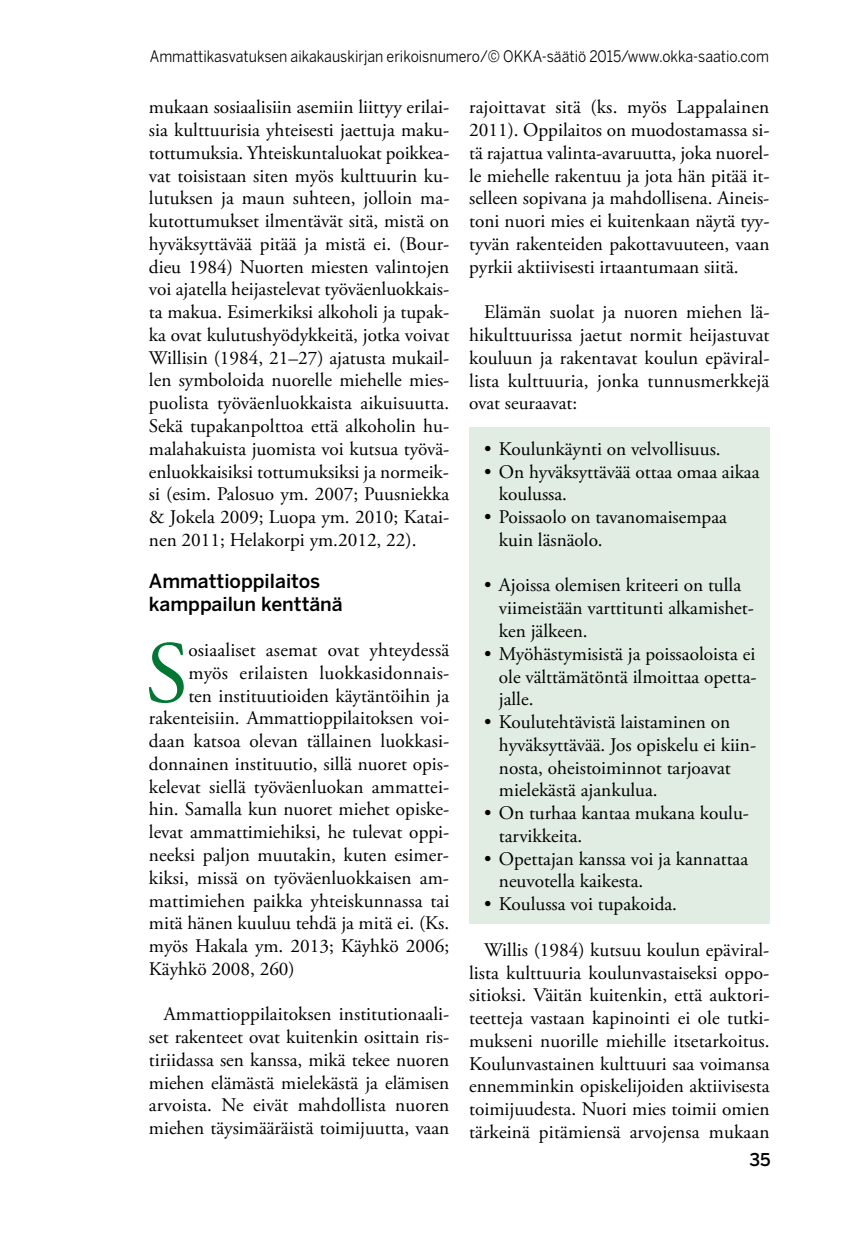
<style>
.page{position:relative;width:844px;height:1241px;background:#fff}
.page>*{position:absolute;margin:0;border:0;box-sizing:border-box;transform-origin:0 0}
.t1{font:87.85px "Adobe Garamond Pro";color:#007732}
.t2{font:19.25px/22.8px "Adobe Garamond Pro";color:#000;text-align:justify}
.t3{font:500 19.25px/22.8px "Benton Sans";color:#000}
.t4{font:500 17.5px "Benton Sans";color:#000}
.t5{font:15.75px "Benton Sans";color:#000;scale:.9 1}
</style>
<div class="page">
<div style="left:469px;top:427px;width:300px;height:496px;background:#e1ece3"></div>
<p class="t5" style="left:150px;top:47px;width:689px">Ammattikasvatuksen aikakauskirjan erikoisnumero/© OKKA-säätiö 2015/www.okka-saatio.com</p>
<p class="t2" style="left:149px;top:96px;width:302px">mukaan sosiaalisiin asemiin liittyy erilai&shy;sia kulttuurisia yhteisesti jaettuja maku&shy;tottumuksia. Yhteiskuntaluokat poikkea&shy;vat toisistaan siten myös kulttuurin ku&shy;lutuksen ja maun suhteen, jolloin ma&shy;kutottumukset ilmentävät sitä, mistä on hyväksyttävää pitää ja mistä ei. (Bour&shy;dieu 1984) Nuorten miesten valintojen voi ajatella heijastelevat työväenluokkais&shy;ta makua. Esimerkiksi alkoholi ja tupak&shy;ka ovat kulutushyödykkeitä, jotka voivat Willisin (1984, 21–27) ajatusta mukail&shy;len symboloida nuorelle miehelle mies&shy;puolista työväenluokkaista aikuisuutta.<br>Sekä tupakanpolttoa että alkoholin hu&shy;malahakuista juomista voi kutsua työvä&shy;enluokkaisiksi tottumuksiksi ja normeik&shy;si (esim. Palosuo ym. 2007; Puusniekka &amp; Jokela 2009; Luopa ym. 2010; Katai&shy;nen 2011; Helakorpi ym.2012, 22).</p>
<p class="t3" style="left:149px;top:569px;width:195px">Ammattioppilaitos kamppailun kenttänä</p>
<h1 class="t1" style="left:145px;top:621px;width:44px">S</h1>
<p class="t2" style="left:188px;top:639px;width:262px">osiaaliset asemat ovat yhteydessä</p>
<p class="t2" style="left:188px;top:662px;width:262px">myös erilaisten luokkasidonnais-</p>
<p class="t2" style="left:188px;top:684px;width:262px">ten instituutioiden käytäntöihin ja</p>
<p class="t2" style="left:149px;top:707px;width:302px">rakenteisiin. Ammattioppilaitoksen voi-</p>
<p class="t2" style="left:149px;top:730px;width:302px">daan katsoa olevan tällainen luokkasi-</p>
<p class="t2" style="left:149px;top:753px;width:302px">donnainen instituutio, sillä nuoret opis-</p>
<p class="t2" style="left:149px;top:775px;width:302px">kelevat siellä työväenluokan ammattei-</p>
<p class="t2" style="left:149px;top:798px;width:302px">hin. Samalla kun nuoret miehet opiske-</p>
<p class="t2" style="left:149px;top:821px;width:302px">levat ammattimiehiksi, he tulevat oppi-</p>
<p class="t2" style="left:149px;top:844px;width:301px">neeksi paljon muutakin, kuten esimer-</p>
<p class="t2" style="left:149px;top:866px;width:301px">kiksi, missä on työväenluokkaisen am-</p>
<p class="t2" style="left:149px;top:889px;width:302px">mattimiehen paikka yhteiskunnassa tai</p>
<p class="t2" style="left:149px;top:912px;width:302px">mitä hänen kuuluu tehdä ja mitä ei. (Ks.</p>
<p class="t2" style="left:149px;top:935px;width:302px">myös Hakala ym. 2013; Käyhkö 2006;</p>
<p class="t2" style="left:149px;top:957px;width:147px">Käyhkö 2008, 260)</p>
<p class="t2" style="left:149px;top:1003px;width:302px;text-indent:15px">Ammattioppilaitoksen institutionaali&shy;set rakenteet ovat kuitenkin osittain ris&shy;tiriidassa sen kanssa, mikä tekee nuoren miehen elämästä mielekästä ja elämisen arvoista. Ne eivät mahdollista nuoren miehen täysimääräistä toimijuutta, vaan</p>
<p class="t2" style="left:469px;top:96px;width:302px">rajoittavat sitä (ks. myös Lappalainen 2011). Oppilaitos on muodostamassa si&shy;tä rajattua valinta-avaruutta, joka nuorel&shy;le miehelle rakentuu ja jota hän pitää it&shy;selleen sopivana ja mahdollisena. Aineis&shy;toni nuori mies ei kuitenkaan näytä tyy&shy;tyvän rakenteiden pakottavuuteen, vaan pyrkii aktiivisesti irtaantumaan siitä.</p>
<p class="t2" style="left:469px;top:301px;width:302px;text-indent:15px">Elämän suolat ja nuoren miehen lä&shy;hikulttuurissa jaetut normit heijastuvat kouluun ja rakentavat koulun epäviral&shy;lista kulttuuria, jonka tunnusmerkkejä ovat seuraavat:</p>
<p class="t2" style="left:484px;top:438px;width:238px">• Koulunkäynti on velvollisuus.</p>
<p class="t2" style="left:498px;top:461px;width:262px;text-indent:-15px">• On hyväksyttävää ottaa omaa aikaa koulussa.</p>
<p class="t2" style="left:498px;top:506px;width:229px;text-indent:-15px">• Poissaolo on tavanomaisempaa kuin läsnäolo.</p>
<p class="t2" style="left:498px;top:574px;width:256px;text-align:left;text-indent:-15px">• Ajoissa olemisen kriteeri on tulla viimeistään varttitunti alkamishet&shy;ken jälkeen.</p>
<p class="t2" style="left:498px;top:643px;width:259px;text-indent:-15px">• Myöhästymisistä ja poissaoloista ei ole välttämätöntä ilmoittaa opetta&shy;jalle.</p>
<p class="t2" style="left:498px;top:711px;width:259px;text-align:left;text-indent:-15px">• Koulutehtävistä laistaminen on hyväksyttävää. Jos opiskelu ei kiin&shy;nosta, oheistoiminnot tarjoavat mielekästä ajankulua.</p>
<p class="t2" style="left:498px;top:802px;width:251px;text-indent:-15px">• On turhaa kantaa mukana koulu&shy;tarvikkeita.</p>
<p class="t2" style="left:498px;top:847px;width:251px;text-indent:-15px">• Opettajan kanssa voi ja kannattaa neuvotella kaikesta.</p>
<p class="t2" style="left:484px;top:893px;width:194px">• Koulussa voi tupakoida.</p>
<p class="t2" style="left:469px;top:938px;width:302px;text-indent:15px">Willis (1984) kutsuu koulun epäviral&shy;lista kulttuuria koulunvastaiseksi oppo&shy;sitioksi. Väitän kuitenkin, että auktori&shy;teetteja vastaan kapinointi ei ole tutki&shy;mukseni nuorille miehille itsetarkoitus.<br>Koulunvastainen kulttuuri saa voimansa ennemminkin opiskelijoiden aktiivisesta toimijuudesta. Nuori mies toimii omien tärkeinä pitämiensä arvojensa mukaan</p>
<p class="t4" style="left:749px;top:1149px;width:23px">35</p>
</div>
